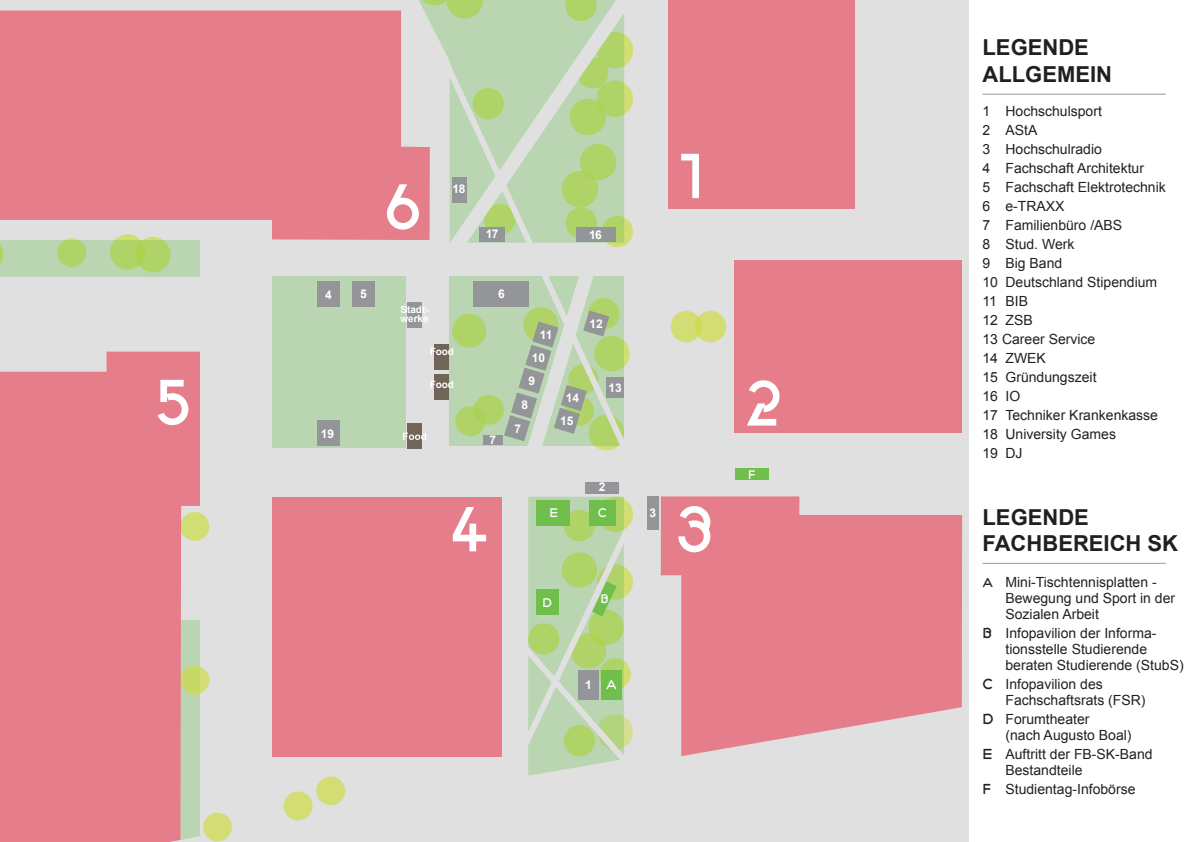
<style>
.page{position:relative;width:1191px;height:842px;background:#fff}
.page>*{position:absolute;margin:0;border:0;box-sizing:border-box;transform-origin:0 0}
.t1{font:61.6px "HSD Sans";color:#fff}
.t2{font:700 22px/26.4px "Arial";color:#231f20}
.t3{font:14px/19px "Arial";color:#231f20}
.t4{font:700 12px/23.1px "Arial";color:#fff;text-align:center}
.t5{font:12px "HSD Sans So Kult";color:#fff}
.t6{font:700 10px/9px "Arial";color:#fff}
.s1{font-family:"HSD Sans So Kult";font-weight:400}
.s2{font-family:"HSD Sans So Kult";font-size:12px}
.s3{font-family:"HSD Sans So Kult"}
</style>
<div class="page">
<div style="left:0;top:0;width:968px;height:842px;background:#dfe0df"></div>
<div style="left:670px;top:311px;width:32px;height:31px;background:#d2dd73;border-radius:50%"></div>
<svg style="left:695px;top:311px;width:31px;height:31px"></svg>
<div style="left:284px;top:791px;width:28px;height:29px;background:#d2dd73;border-radius:50%"></div>
<div style="left:316px;top:776px;width:29px;height:29px;background:#d2dd73;border-radius:50%"></div>
<div style="left:180px;top:666px;width:29px;height:28px;background:#d2dd73;border-radius:50%"></div>
<div style="left:203px;top:813px;width:29px;height:28px;background:#d2dd73;border-radius:50%"></div>
<div style="left:180px;top:512px;width:29px;height:29px;background:#d2dd73;border-radius:50%"></div>
<div style="left:734px;top:260px;width:227px;height:173px;background:#e57e8a"></div>
<svg style="left:661px;top:496px;width:301px;height:260px;fill:#e57e8a"></svg>
<div style="left:668px;top:0;width:186px;height:209px;background:#e57e8a"></div>
<div style="left:273px;top:497px;width:229px;height:259px;background:#e57e8a"></div>
<svg style="left:0;top:352px;width:200px;height:490px;background:#e3858e"></svg>
<svg style="left:0;top:11px;width:410px;height:229px;background:#e4848f"></svg>
<div style="left:273px;top:277px;width:133px;height:171px;background:#b9d5b2"></div>
<svg style="left:410px;top:0;width:26px;height:240px"></svg>
<svg style="left:0;top:240px;width:200px;height:37px;background:#b6d499"></svg>
<svg style="left:437px;top:276px;width:193px;height:175px"></svg>
<svg style="left:436px;top:0;width:198px;height:248px"></svg>
<div style="left:647px;top:496px;width:11px;height:34px;background:#939598"></div>
<div style="left:483px;top:435px;width:19px;height:10px;background:#939598"></div>
<div style="left:585px;top:482px;width:34px;height:11px;background:#939598"></div>
<div style="left:317px;top:282px;width:23px;height:25px;background:#939598"></div>
<div style="left:352px;top:282px;width:22px;height:25px;background:#939598"></div>
<div style="left:317px;top:420px;width:22px;height:26px;background:#939598"></div>
<div style="left:407px;top:423px;width:15px;height:25px;background:#716557"></div>
<div style="left:407px;top:303px;width:15px;height:25px;background:#939598"></div>
<div style="left:434px;top:344px;width:14px;height:25px;background:#716557"></div>
<div style="left:473px;top:282px;width:56px;height:25px;background:#939598"></div>
<div style="left:452px;top:177px;width:14px;height:26px;background:#939598"></div>
<div style="left:480px;top:227px;width:25px;height:14px;background:#939598"></div>
<div style="left:576px;top:227px;width:39px;height:14px;background:#939598"></div>
<div style="left:434px;top:374px;width:14px;height:25px;background:#716557"></div>
<div style="left:735px;top:469px;width:33px;height:11px;background:#70bf4c"></div>
<svg style="left:528px;top:497px;width:105px;height:279px"></svg>
<div style="left:606px;top:377px;width:18px;height:21px;background:#939598"></div>
<svg style="left:504px;top:276px;width:105px;height:175px"></svg>
<svg style="left:403px;top:433px;width:23px;height:7px"></svg>
<div style="left:601px;top:670px;width:20px;height:30px;background:#70bf4c"></div>
<hr style="left:982px;top:94px;width:183px;height:1px;background:#939598">
<hr style="left:982px;top:563px;width:183px;height:1px;background:#70bf4c">
<h1 class="t1" style="left:155px;top:370px;width:39px">5</h1>
<h1 class="t1" style="left:383px;top:174px;width:42px">6</h1>
<p class="t4" style="left:452px;top:178px;width:14px">18</p>
<p class="t4" style="left:486px;top:223px;width:14px">17</p>
<p class="t4" style="left:589px;top:223px;width:14px">16</p>
<p class="t4" style="left:325px;top:283px;width:8px">4</p>
<p class="t4" style="left:360px;top:283px;width:8px">5</p>
<p class="t4" style="left:498px;top:283px;width:8px">6</p>
<p class="t6" style="left:400px;top:305px;width:30px">Stadt&shy;werke</p>
<p class="t4" style="left:321px;top:422px;width:15px">19</p>
<p class="t6" style="left:430px;top:347px;width:26px">Food</p>
<p class="t6" style="left:430px;top:380px;width:26px">Food</p>
<p class="t4" style="left:489px;top:429px;width:8px">7</p>
<p class="t4" style="left:540px;top:324px;width:14px">11</p>
<p class="t4" style="left:532px;top:347px;width:15px">10</p>
<p class="t4" style="left:528px;top:369px;width:8px">9</p>
<p class="t4" style="left:521px;top:394px;width:8px">8</p>
<p class="t4" style="left:514px;top:417px;width:8px">7</p>
<p class="t4" style="left:560px;top:387px;width:20px">14<br>15</p>
<p class="t4" style="left:589px;top:312px;width:15px">12</p>
<p class="t4" style="left:608px;top:377px;width:15px">13</p>
<p class="t4" style="left:598px;top:476px;width:8px">2</p>
<h1 class="t1" style="left:678px;top:144px;width:31px">1</h1>
<h1 class="t1" style="left:450px;top:497px;width:41px">4</h1>
<h1 class="t1" style="left:675px;top:497px;width:42px">3</h1>
<p class="t5" style="left:549px;top:507px;width:10px">E</p>
<p class="t5" style="left:598px;top:506px;width:10px">C</p>
<p class="t4" style="left:649px;top:501px;width:8px">3</p>
<p class="t5" style="left:542px;top:596px;width:11px">D</p>
<p class="t5" style="left:600px;top:592px;width:10px">B</p>
<p class="t4" style="left:585px;top:674px;width:33px">1 <span class="s1">A</span></p>
<h1 class="t1" style="left:745px;top:371px;width:40px">2</h1>
<p class="t5" style="left:748px;top:468px;width:9px">F</p>
<h2 class="t2" style="left:982px;top:35px;width:131px">LEGENDE<br>ALLGEMEIN</h2>
<p class="t3" style="left:982px;top:101px;width:185px">1 Hochschulsport<br>2 AStA<br>3 Hochschulradio<br>4 Fachschaft Architektur<br>5 Fachschaft Elektrotechnik<br>6 e-TRAXX<br>7 Familienbüro /ABS<br>8 Stud. Werk<br>9 Big Band<br>10 Deutschland Stipendium<br>11 BIB<br>12 ZSB<br>13 Career Service<br>14 ZWEK<br>15 Gründungszeit<br>16 IO<br>17 Techniker Krankenkasse<br>18 University Games<br>19 DJ</p>
<h2 class="t2" style="left:982px;top:504px;width:197px">LEGENDE<br>FACHBEREICH SK</h2>
<p class="t3" style="left:1005px;top:574px;width:171px;line-height:16px;text-indent:-23px"><span class="s2">A</span> Mini-Tischtennisplatten -<br>Bewegung und Sport in der<br>Sozialen Arbeit</p>
<p class="t3" style="left:1005px;top:625px;width:180px;line-height:16px;text-indent:-23px"><span class="s3">B</span> Infopavilion der Informa&shy;tionsstelle Studierende beraten Studierende (StubS)</p>
<p class="t3" style="left:1005px;top:676px;width:142px;line-height:16px;text-indent:-23px"><span class="s3">C</span> Infopavilion des<br>Fachschaftsrats (FSR)</p>
<p class="t3" style="left:1005px;top:711px;width:128px;line-height:16px;text-indent:-23px"><span class="s3">D</span> Forumtheater<br>(nach Augusto Boal)</p>
<p class="t3" style="left:1005px;top:746px;width:149px;line-height:16px;text-indent:-23px"><span class="s3">E</span> Auftritt der FB-SK-Band<br>Bestandteile</p>
<p class="t3" style="left:982px;top:780px;width:154px"><span class="s3">F</span> Studientag-Infobörse</p>
</div>
